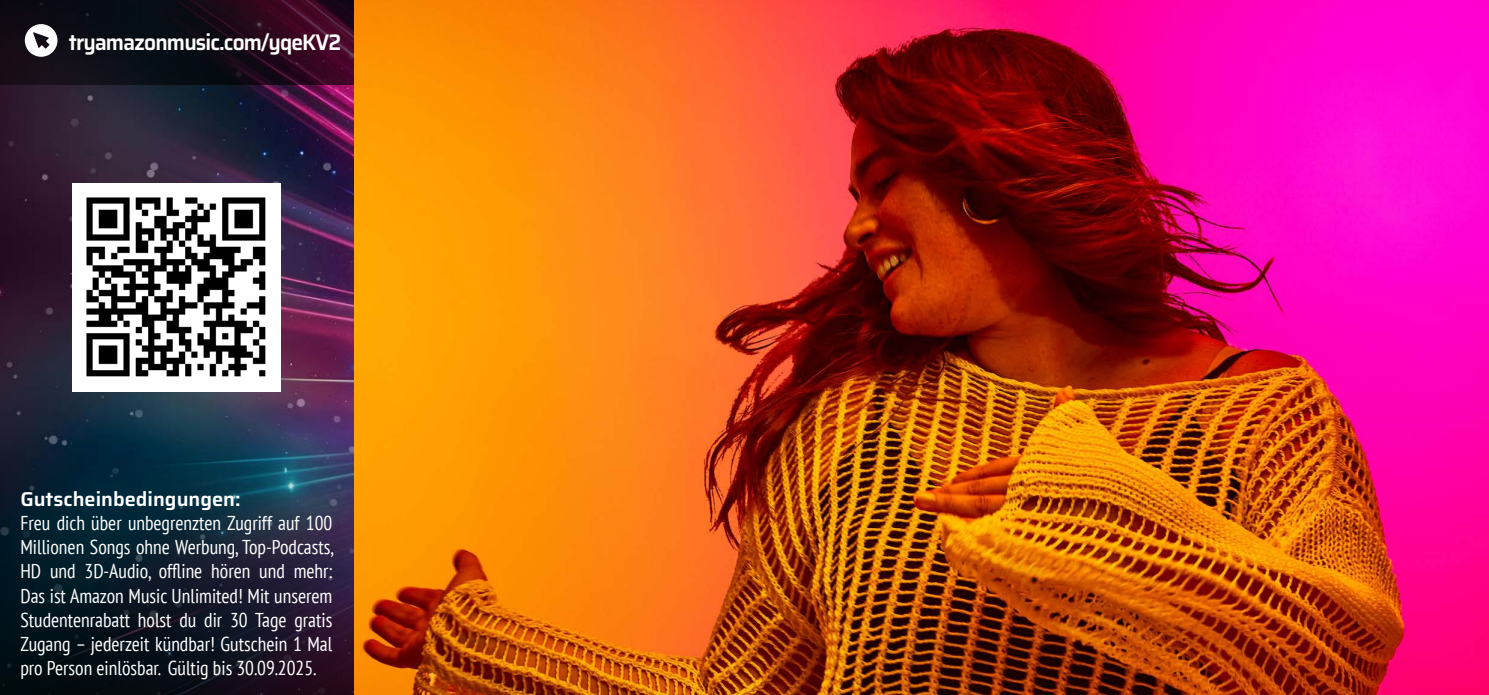
<style>
.page{position:relative;width:1489px;height:695px;background:#fff}
.page>*{position:absolute;margin:0;border:0;box-sizing:border-box;transform-origin:0 0}
.t1{font:100 22.5px "Saira";letter-spacing:-.04em;color:#fff;scale:.93 1}
.t2{font:condensed 20px/24px "PT Sans";color:#fff;text-align:justify}
.t3{font:100 20px "Saira";color:#fff}
</style>
<div class="page">
<img style="left:0;top:0;width:1488px;height:694px">
<svg style="left:0;top:434px;width:354px;height:260px;background:#112032"></svg>
<svg style="left:0;top:0;width:354px;height:85px;background:#1a0b19"></svg>
<div style="left:72px;top:183px;width:208px;height:208px;background:#fff"></div>
<img style="left:86px;top:197px;width:180px;height:180px">
<svg style="left:25px;top:24px;width:32px;height:33px"></svg>
<p class="t1" style="left:69px;top:23px;width:294px">tryamazonmusic.com/yqeKV2</p>
<p class="t3" style="left:20px;top:483px;width:222px">Gutscheinbedingungen:</p>
<p class="t2" style="left:20px;top:511px;width:315px">Freu dich über unbegrenzten Zugriff auf 100<br>Millionen Songs ohne Werbung, Top-Podcasts, HD und 3D-Audio, offline hören und mehr:<br>Das ist Amazon Music Unlimited! Mit unserem Studentenrabatt holst du dir 30 Tage gratis Zugang – jederzeit kündbar! Gutschein 1 Mal pro Person einlösbar. Gültig bis 30.09.2025.</p>
</div>
